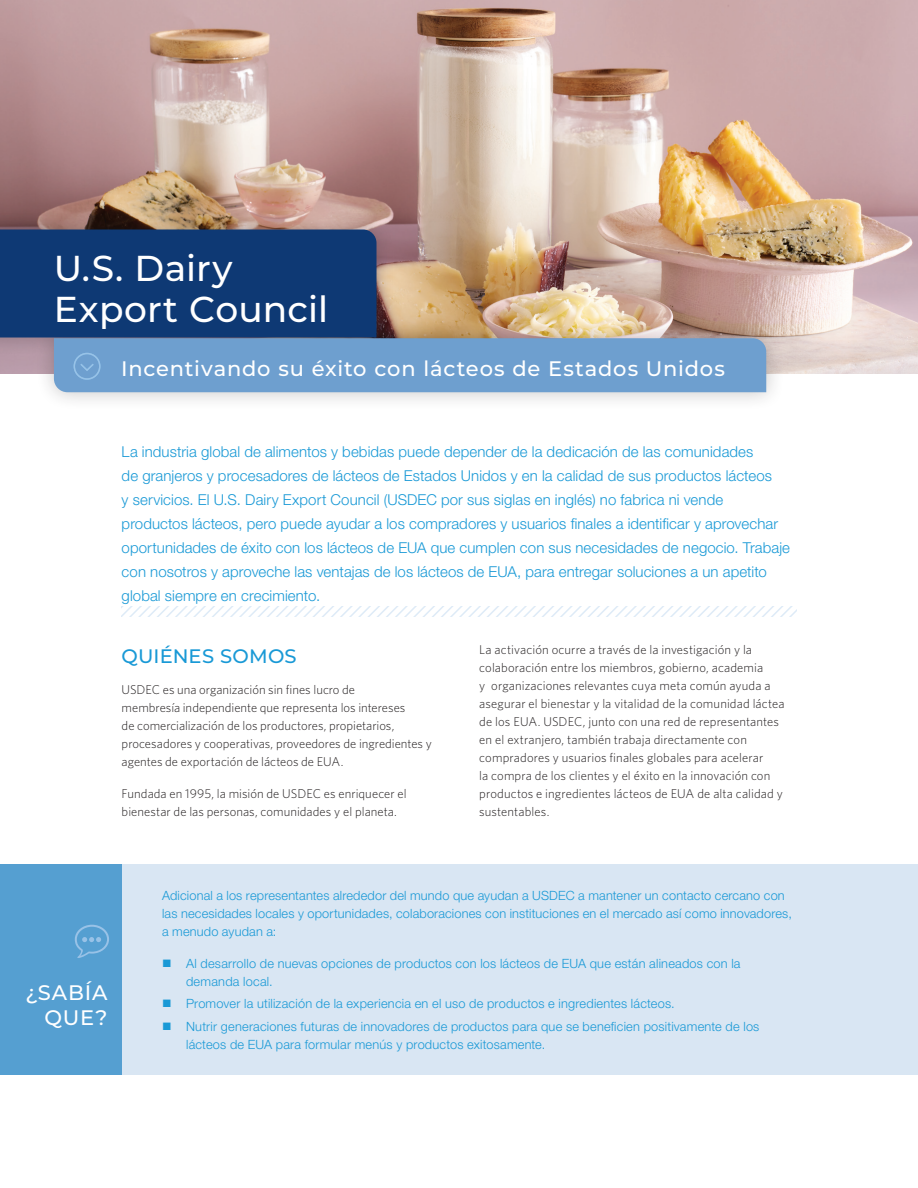
<style>
.page{position:relative;width:918px;height:1188px;background:#fff}
.page>*{position:absolute;margin:0;border:0;box-sizing:border-box;transform-origin:0 0}
.t1{font:100 36px/40.5px "Montserrat";letter-spacing:.005em;color:#fff}
.Subtitle{font:100 21px/25.2px "Montserrat";letter-spacing:.04em;color:#fff;text-align:right}
.Body_Copy_Level_1_Su{font:100 19.5px "Montserrat";letter-spacing:.01em;color:#1999d6}
.Intro_Copy{font:300 15px/24px "Helvetica Neue LT";letter-spacing:.005em;color:#1999d6}
.Body_Copy{font:300 12.75px/18px "Whitney HTF";letter-spacing:.005em;color:#231f20}
.t2{font:300 12.75px/18px "Helvetica Neue LT";letter-spacing:.015em;color:#1999d6}
</style>
<div class="page">
<img style="left:0;top:0;width:918px;height:374px">
<div style="left:0;top:211px;width:785px;height:200px;background:#231f20;opacity:.25"></div>
<svg style="left:0;top:230px;width:766px;height:162px;background:#6e7f97"></svg>
<svg style="left:122px;top:606px;width:674px;height:11px"></svg>
<div style="left:0;top:864px;width:918px;height:211px;background:#d9e6f3"></div>
<div style="left:0;top:864px;width:122px;height:211px;background:#559fd1"></div>
<svg style="left:75px;top:925px;width:34px;height:33px"></svg>
<h1 class="t1" style="left:54px;top:247px;width:276px">U.S. Dairy<br>Export Council</h1>
<p class="Subtitle" style="left:121px;top:355px;width:605px">Incentivando su éxito con lácteos de Estados Unidos</p>
<p class="Intro_Copy" style="left:122px;top:439px;width:670px">La industria global de alimentos y bebidas puede depender de la dedicación de las comunidades<br>de granjeros y procesadores de lácteos de Estados Unidos y en la calidad de sus productos lácteos<br>y servicios. El U.S. Dairy Export Council (USDEC por sus siglas en inglés) no fabrica ni vende productos lácteos, pero puede ayudar a los compradores y usuarios finales a identificar y aprovechar oportunidades de éxito con los lácteos de EUA que cumplen con sus necesidades de negocio. Trabaje con nosotros y aproveche las ventajas de los lácteos de EUA, para entregar soluciones a un apetito global siempre en crecimiento.</p>
<p class="Body_Copy_Level_1_Su" style="left:122px;top:643px;width:177px">QUIÉNES SOMOS</p>
<p class="Body_Copy" style="left:122px;top:681px;width:312px">USDEC es una organización sin fines lucro de<br>membresía independiente que representa los intereses<br>de comercialización de los productores, propietarios, procesadores y cooperativas, proveedores de ingredientes y agentes de exportación de lácteos de EUA.</p>
<p class="Body_Copy" style="left:122px;top:784px;width:287px">Fundada en 1995, la misión de USDEC es enriquecer el bienestar de las personas, comunidades y el planeta.</p>
<p class="Body_Copy" style="left:479px;top:641px;width:307px">La activación ocurre a través de la investigación y la colaboración entre los miembros, gobierno, academia<br>y organizaciones relevantes cuya meta común ayuda a asegurar el bienestar y la vitalidad de la comunidad láctea de los EUA. USDEC, junto con una red de representantes en el extranjero, también trabaja directamente con compradores y usuarios finales globales para acelerar<br>la compra de los clientes y el éxito en la innovación con productos e ingredientes lácteos de EUA de alta calidad y sustentables.</p>
<p class="Subtitle" style="left:25px;top:979px;width:84px">¿SABÍA<br>QUE?</p>
<p class="t2" style="left:162px;top:887px;width:631px">Adicional a los representantes alrededor del mundo que ayudan a USDEC a mantener un contacto cercano con las necesidades locales y oportunidades, colaboraciones con instituciones en el mercado así como innovadores, a menudo ayudan a:</p>
<p class="t2" style="left:186px;top:954px;width:556px">Al desarrollo de nuevas opciones de productos con los lácteos de EUA que están alineados con la demanda local.</p>
<p class="t2" style="left:186px;top:994px;width:490px">Promover la utilización de la experiencia en el uso de productos e ingredientes lácteos.</p>
<p class="t2" style="left:186px;top:1017px;width:575px">Nutrir generaciones futuras de innovadores de productos para que se beneficien positivamente de los lácteos de EUA para formular menús y productos exitosamente.</p>
</div>
